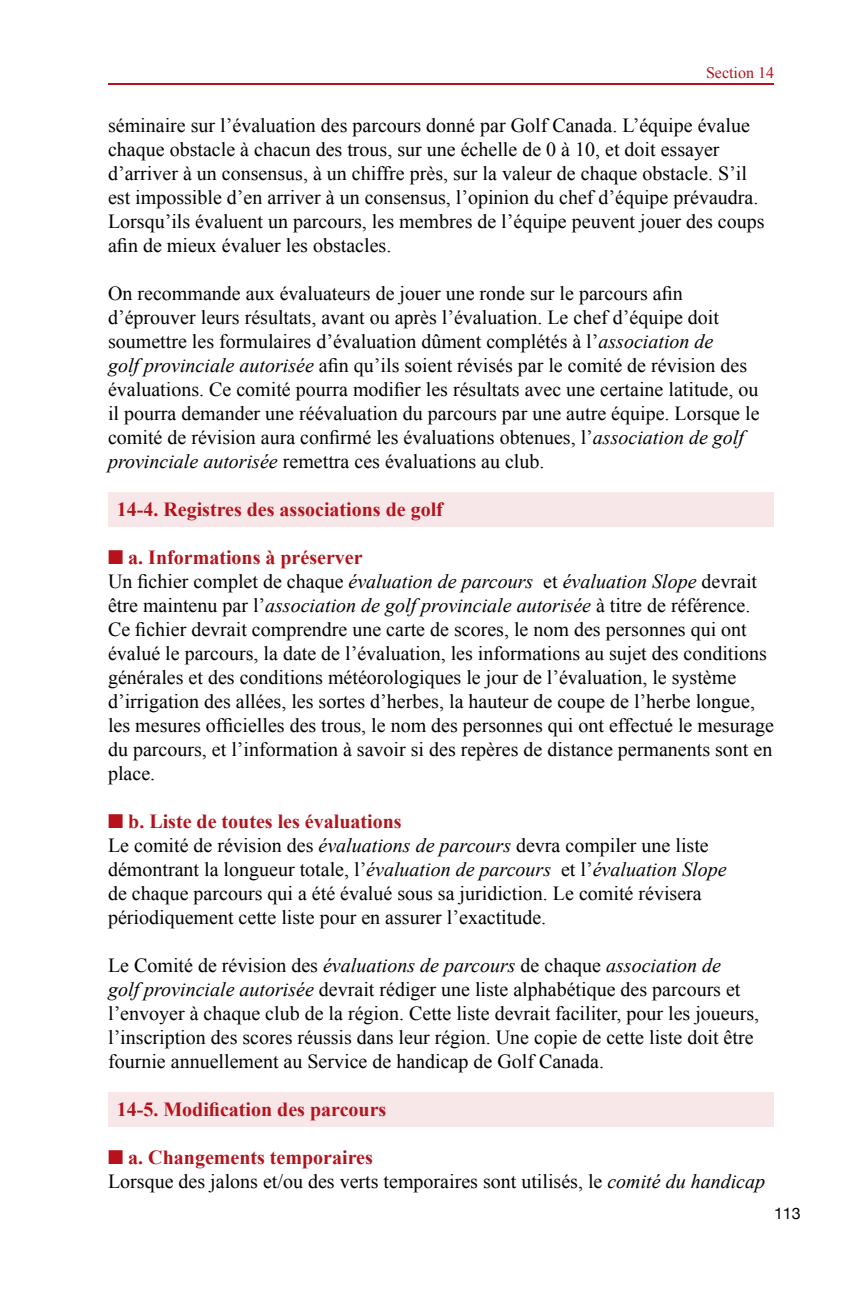
<style>
.page{position:relative;width:864px;height:1296px;background:#fff}
.page>*{position:absolute;margin:0;border:0;box-sizing:border-box;transform-origin:0 0}
.t1{font:20px/24px "Times New Roman";color:#000}
.t2{font:700 20px "Times New Roman";color:#b5121b}
.t3{font:16px "Times New Roman";color:#b5121b}
.t4{font:16px "Helvetica Neue";color:#000}
.s1{font-style:italic}
.s2{color:#b5121b}
.s3{font-weight:700;color:#b5121b}
</style>
<div class="page">
<div style="left:108px;top:1092px;width:666px;height:34px;background:#f8e7e8"></div>
<div style="left:108px;top:492px;width:666px;height:34px;background:#f8e7e8"></div>
<hr style="left:108px;top:83px;width:666px;height:2px;background:#b5121b">
<p class="t3" style="left:706px;top:62px;width:69px">Section 14</p>
<p class="t1" style="left:108px;top:113px;width:658px">séminaire sur l’évaluation des parcours donné par Golf Canada. L’équipe évalue chaque obstacle à chacun des trous, sur une échelle de 0 à 10, et doit essayer d’arriver à un consensus, à un chiffre près, sur la valeur de chaque obstacle. S’il est impossible d’en arriver à un consensus, l’opinion du chef d’équipe prévaudra.<br>Lorsqu’ils évaluent un parcours, les membres de l’équipe peuvent jouer des coups afin de mieux évaluer les obstacles.</p>
<p class="t1" style="left:108px;top:281px;width:653px">On recommande aux évaluateurs de jouer une ronde sur le parcours afin d’éprouver leurs résultats, avant ou après l’évaluation. Le chef d’équipe doit soumettre les formulaires d’évaluation dûment complétés à l’<span class="s1">association de<br>golf provinciale autorisée</span> afin qu’ils soient révisés par le comité de révision des évaluations. Ce comité pourra modifier les résultats avec une certaine latitude, ou il pourra demander une réévaluation du parcours par une autre équipe. Lorsque le comité de révision aura confirmé les évaluations obtenues, l’<span class="s1">association de golf provinciale autorisée</span> remettra ces évaluations au club.</p>
<p class="t2" style="left:117px;top:495px;width:328px">14-4. Registres des associations de golf</p>
<p class="t1" style="left:108px;top:545px;width:668px"><span class="s2">■</span> <span class="s3">a. Informations à préserver<br></span>Un fichier complet de chaque <span class="s1">évaluation de parcours</span> et <span class="s1">évaluation Slope</span> devrait être maintenu par l’<span class="s1">association de golf provinciale autorisée</span> à titre de référence.<br>Ce fichier devrait comprendre une carte de scores, le nom des personnes qui ont évalué le parcours, la date de l’évaluation, les informations au sujet des conditions générales et des conditions météorologiques le jour de l’évaluation, le système d’irrigation des allées, les sortes d’herbes, la hauteur de coupe de l’herbe longue, les mesures officielles des trous, le nom des personnes qui ont effectué le mesurage du parcours, et l’information à savoir si des repères de distance permanents sont en place.</p>
<p class="t1" style="left:108px;top:809px;width:620px"><span class="s2">■</span> <span class="s3">b. Liste de toutes les évaluations<br></span>Le comité de révision des <span class="s1">évaluations de parcours</span> devra compiler une liste démontrant la longueur totale, l’<span class="s1">évaluation de parcours</span> et l’<span class="s1">évaluation Slope </span>de chaque parcours qui a été évalué sous sa juridiction. Le comité révisera périodiquement cette liste pour en assurer l’exactitude.</p>
<p class="t1" style="left:108px;top:953px;width:653px">Le Comité de révision des <span class="s1">évaluations de parcours</span> de chaque <span class="s1">association de<br>golf provinciale autorisée</span> devrait rédiger une liste alphabétique des parcours et l’envoyer à chaque club de la région. Cette liste devrait faciliter, pour les joueurs, l’inscription des scores réussis dans leur région. Une copie de cette liste doit être fournie annuellement au Service de handicap de Golf Canada.</p>
<p class="t2" style="left:117px;top:1095px;width:271px">14-5. Modification des parcours</p>
<p class="t1" style="left:108px;top:1145px;width:659px"><span class="s2">■</span> <span class="s3">a. Changements temporaires<br></span>Lorsque des jalons et/ou des verts temporaires sont utilisés, le <span class="s1">comité du handicap</span></p>
<p class="t4" style="left:774px;top:1202px;width:28px">113</p>
</div>
